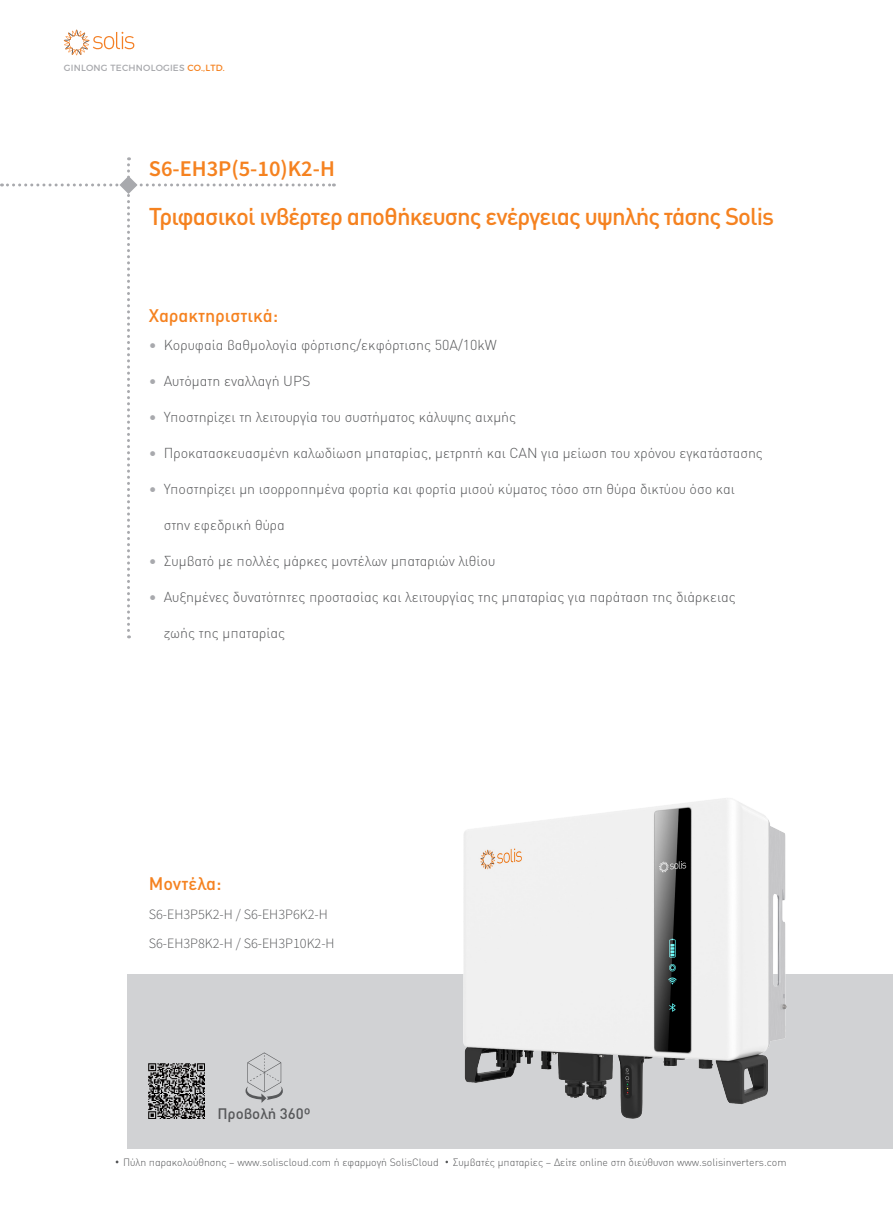
<style>
.page{position:relative;width:893px;height:1212px;background:#fff}
.page>*{position:absolute;margin:0;border:0;box-sizing:border-box;transform-origin:0 0}
.t1{font:500 24px "DIN Pro";letter-spacing:-.04em;color:#f58220}
.t2{font:600 22.5px "Source Sans Pro";color:#f58220}
.t3{font:500 18px "DIN Pro";color:#f58220}
.t4{font:500 15px "DIN Pro";color:#57585a}
.t5{font:300 14.25px "DIN Pro";color:#57585a}
.t6{font:300 14.25px/29.5px "Source Sans Pro";color:#57585a}
.t7{font:300 10.5px "DIN Pro";color:#57585a}
.t8{font:9px "Montserrat";letter-spacing:.025em;color:#a8a9ad}
.s1{color:#f58220}
.s2{color:#a8a9ad}
</style>
<div class="page">
<div style="left:128px;top:974px;width:765px;height:174px;background:#d1d2d4"></div>
<svg style="left:64px;top:30px;width:70px;height:25px"></svg>
<img style="left:464px;top:798px;width:323px;height:320px">
<img style="left:149px;top:1063px;width:55px;height:55px">
<svg style="left:245px;top:1052px;width:38px;height:51px"></svg>
<svg style="left:1px;top:157px;width:333px;height:481px"></svg>
<p class="t8" style="left:64px;top:63px;width:163px">GINLONG TECHNOLOGIES <span class="s1">CO.,LTD.</span></p>
<h2 class="t2" style="left:149px;top:154px;width:188px">S6-EH3P(5-10)K2-H</h2>
<h1 class="t1" style="left:149px;top:200px;width:627px">Τριφασικοί ινβέρτερ αποθήκευσης ενέργειας υψηλής τάσης Solis</h1>
<p class="t3" style="left:149px;top:303px;width:131px">Χαρακτηριστικά:</p>
<p class="t5" style="left:149px;top:335px;width:350px"><span class="s2">•</span> Κορυφαία βαθμολογία φόρτισης/εκφόρτισης 50A/10kW</p>
<p class="t5" style="left:149px;top:371px;width:163px"><span class="s2">•</span> Αυτόματη εναλλαγή UPS</p>
<p class="t5" style="left:149px;top:407px;width:369px"><span class="s2">•</span> Υποστηρίζει τη λειτουργία του συστήματος κάλυψης αιχμής</p>
<p class="t5" style="left:149px;top:443px;width:616px"><span class="s2">•</span> Προκατασκευασμένη καλωδίωση μπαταρίας, μετρητή και CAN για μείωση του χρόνου εγκατάστασης</p>
<p class="t5" style="left:149px;top:479px;width:588px"><span class="s2">•</span> Υποστηρίζει μη ισορροπημένα φορτία και φορτία μισού κύματος τόσο στη θύρα δικτύου όσο και</p>
<p class="t5" style="left:164px;top:515px;width:123px">στην εφεδρική θύρα</p>
<p class="t5" style="left:149px;top:551px;width:348px"><span class="s2">•</span> Συμβατό με πολλές μάρκες μοντέλων μπαταριών λιθίου</p>
<p class="t5" style="left:149px;top:587px;width:588px"><span class="s2">•</span> Αυξημένες δυνατότητες προστασίας και λειτουργίας της μπαταρίας για παράταση της διάρκειας</p>
<p class="t5" style="left:164px;top:623px;width:123px">ζωής της μπαταρίας</p>
<p class="t3" style="left:149px;top:872px;width:74px">Μοντέλα:</p>
<p class="t6" style="left:149px;top:899px;width:187px">S6-EH3P5K2-H / S6-EH3P6K2-H<br>S6-EH3P8K2-H / S6-EH3P10K2-H</p>
<p class="t4" style="left:218px;top:1103px;width:95px">Προβολή 360º</p>
<p class="t7" style="left:123px;top:1155px;width:317px">Πύλη παρακολούθησης – www.soliscloud.com ή εφαρμογή SolisCloud</p>
<p class="t7" style="left:453px;top:1155px;width:335px">Συμβατές μπαταρίες – Δείτε online στη διεύθυνση www.solisinverters.com</p>
</div>
